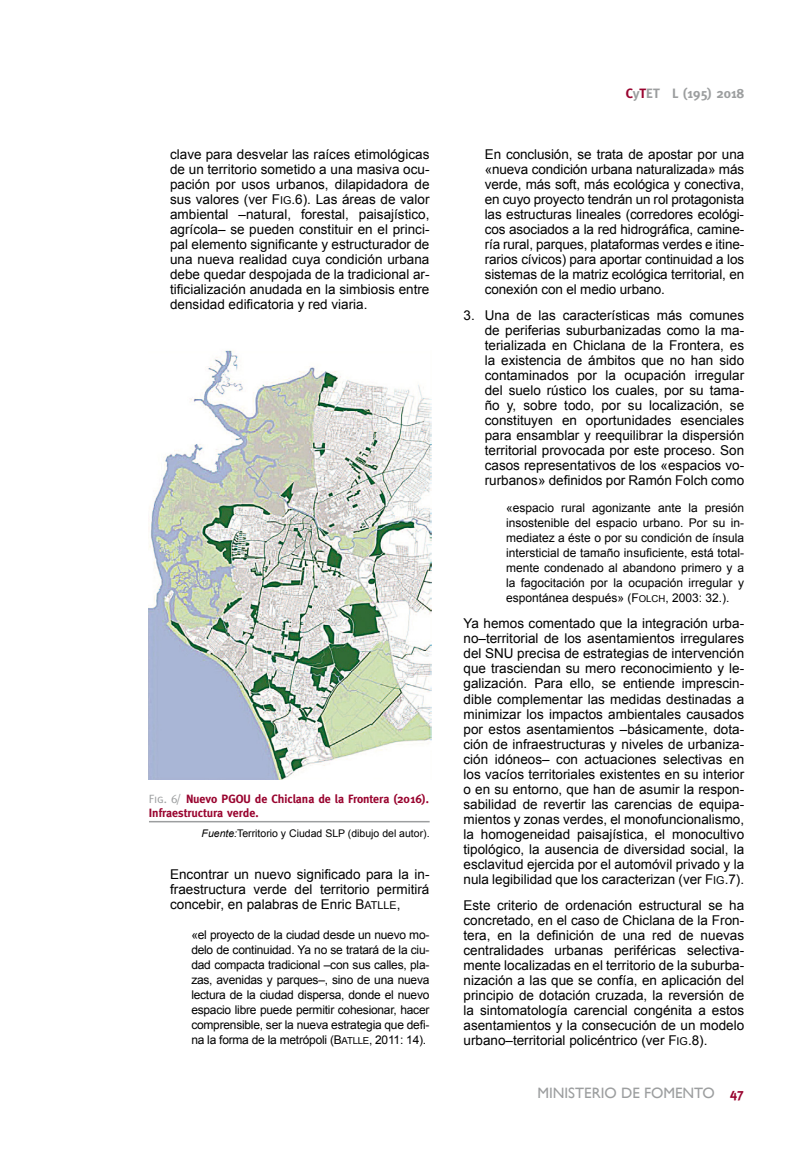
<style>
.page{position:relative;width:808px;height:1149px;background:#fff}
.page>*{position:absolute;margin:0;border:0;box-sizing:border-box;transform-origin:0 0}
.t1{font:15px "Gill Sans";color:#9c9e9f}
.t2{font:13.5px/15px "Arial";color:#000;text-align:justify}
.t3{font:700 13.5px "Meta";color:#9c9e9f}
.t4{font:700 13.5px "Meta";color:#99042f}
.t5{font:12px/15px "Arial";letter-spacing:-.01em;color:#000;text-align:justify}
.t6{font:700 12px/13.2px "Meta";color:#99042f}
.t7{font:10.5px "Arial";color:#000}
.s1{font-family:"Arial MT SC800"}
.s2{font-family:"Arial MT SC800";font-size:10.8px}
.s3{font-family:"Meta Caps";font-weight:400;color:#9c9e9f}
.s4{font-style:italic}
.s5{font-family:"Arial MT SC800";font-size:9.6px}
.s6{color:#99042f}
</style>
<div class="page">
<img style="left:149px;top:350px;width:282px;height:429px">
<hr style="left:149px;top:820px;width:281px;height:2px;background:#9c9e9f">
<p class="t2" style="left:170px;top:146px;width:261px">clave para desvelar las raíces etimológicas de un territorio sometido a una masiva ocu&shy;pación por usos urbanos, dilapidadora de sus valores (ver <span class="s1">F</span><span class="s2">IG</span> .6). Las áreas de valor ambiental –natural, forestal, paisajístico, agrícola– se pueden constituir en el princi&shy;pal elemento significante y estructurador de una nueva realidad cuya condición urbana debe quedar despojada de la tradicional ar&shy;tificialización anudada en la simbiosis entre densidad edificatoria y red viaria.</p>
<p class="t6" style="left:149px;top:792px;width:281px"><span class="s3">Fig. 6/</span> Nuevo PGOU de Chiclana de la Frontera (2016).<br>Infraestructura verde.</p>
<p class="t7" style="left:202px;top:825px;width:229px"><span class="s4">Fuente:</span>Territorio y Ciudad SLP (dibujo del autor).</p>
<p class="t2" style="left:170px;top:866px;width:261px">Encontrar un nuevo significado para la in&shy;fraestructura verde del territorio permitirá concebir, en palabras de Enric <span class="s1">B</span><span class="s2">ATLLE</span>,</p>
<p class="t5" style="left:191px;top:927px;width:240px">«el proyecto de la ciudad desde un nuevo mo&shy;delo de continuidad. Ya no se tratará de la ciu&shy;dad compacta tradicional –con sus calles, pla&shy;zas, avenidas y parques–, sino de una nueva lectura de la ciudad dispersa, donde el nuevo espacio libre puede permitir cohesionar, hacer comprensible, ser la nueva estrategia que defi&shy;na la forma de la metrópoli (<span class="s1">B</span><span class="s5">ATLLE</span>, 2011: 14).</p>
<p class="t3" style="left:626px;top:85px;width:120px"><span class="s6">C</span>y<span class="s6">T</span>ET L (195) 2018</p>
<p class="t2" style="left:485px;top:146px;width:261px">En conclusión, se trata de apostar por una «nueva condición urbana naturalizada» más verde, más soft, más ecológica y conectiva, en cuyo proyecto tendrán un rol protagonista las estructuras lineales (corredores ecológi&shy;cos asociados a la red hidrográfica, camine&shy;ría rural, parques, plataformas verdes e itine&shy;rarios cívicos) para aportar continuidad a los sistemas de la matriz ecológica territorial, en conexión con el medio urbano.</p>
<p class="t2" style="left:485px;top:308px;width:261px;text-indent:-21px">3. Una de las características más comunes de periferias suburbanizadas como la ma&shy;terializada en Chiclana de la Frontera, es la existencia de ámbitos que no han sido contaminados por la ocupación irregular del suelo rústico los cuales, por su tama&shy;ño y, sobre todo, por su localización, se constituyen en oportunidades esenciales para ensamblar y reequilibrar la dispersión territorial provocada por este proceso. Son casos representativos de los «espacios vo&shy;rurbanos» definidos por Ramón Folch como</p>
<p class="t5" style="left:506px;top:500px;width:240px">«espacio rural agonizante ante la presión insostenible del espacio urbano. Por su in&shy;mediatez a éste o por su condición de ínsula intersticial de tamaño insuficiente, está total&shy;mente condenado al abandono primero y a la fagocitación por la ocupación irregular y espontánea después» (<span class="s1">F</span><span class="s5">OLCH</span> , 2003: 32.).</p>
<p class="t2" style="left:463px;top:616px;width:282px">Ya hemos comentado que la integración urba&shy;no–territorial de los asentamientos irregulares del SNU precisa de estrategias de intervención que trasciendan su mero reconocimiento y le&shy;galización. Para ello, se entiende imprescin&shy;dible complementar las medidas destinadas a minimizar los impactos ambientales causados por estos asentamientos –básicamente, dota&shy;ción de infraestructuras y niveles de urbaniza&shy;ción idóneos– con actuaciones selectivas en los vacíos territoriales existentes en su interior o en su entorno, que han de asumir la respon&shy;sabilidad de revertir las carencias de equipa&shy;mientos y zonas verdes, el monofuncionalismo, la homogeneidad paisajística, el monocultivo tipológico, la ausencia de diversidad social, la esclavitud ejercida por el automóvil privado y la nula legibilidad que los caracterizan (ver <span class="s1">F</span><span class="s2">IG</span> .7).</p>
<p class="t2" style="left:463px;top:897px;width:282px">Este criterio de ordenación estructural se ha concretado, en el caso de Chiclana de la Fron&shy;tera, en la definición de una red de nuevas centralidades urbanas periféricas selectiva&shy;mente localizadas en el territorio de la suburba&shy;nización a las que se confía, en aplicación del principio de dotación cruzada, la reversión de la sintomatología carencial congénita a estos asentamientos y la consecución de un modelo urbano–territorial policéntrico (ver <span class="s1">F</span><span class="s2">IG</span> .8).</p>
<p class="t1" style="left:537px;top:1083px;width:124px">MINISTERIO DE FOMENTO</p>
<p class="t4" style="left:730px;top:1085px;width:16px">47</p>
</div>
